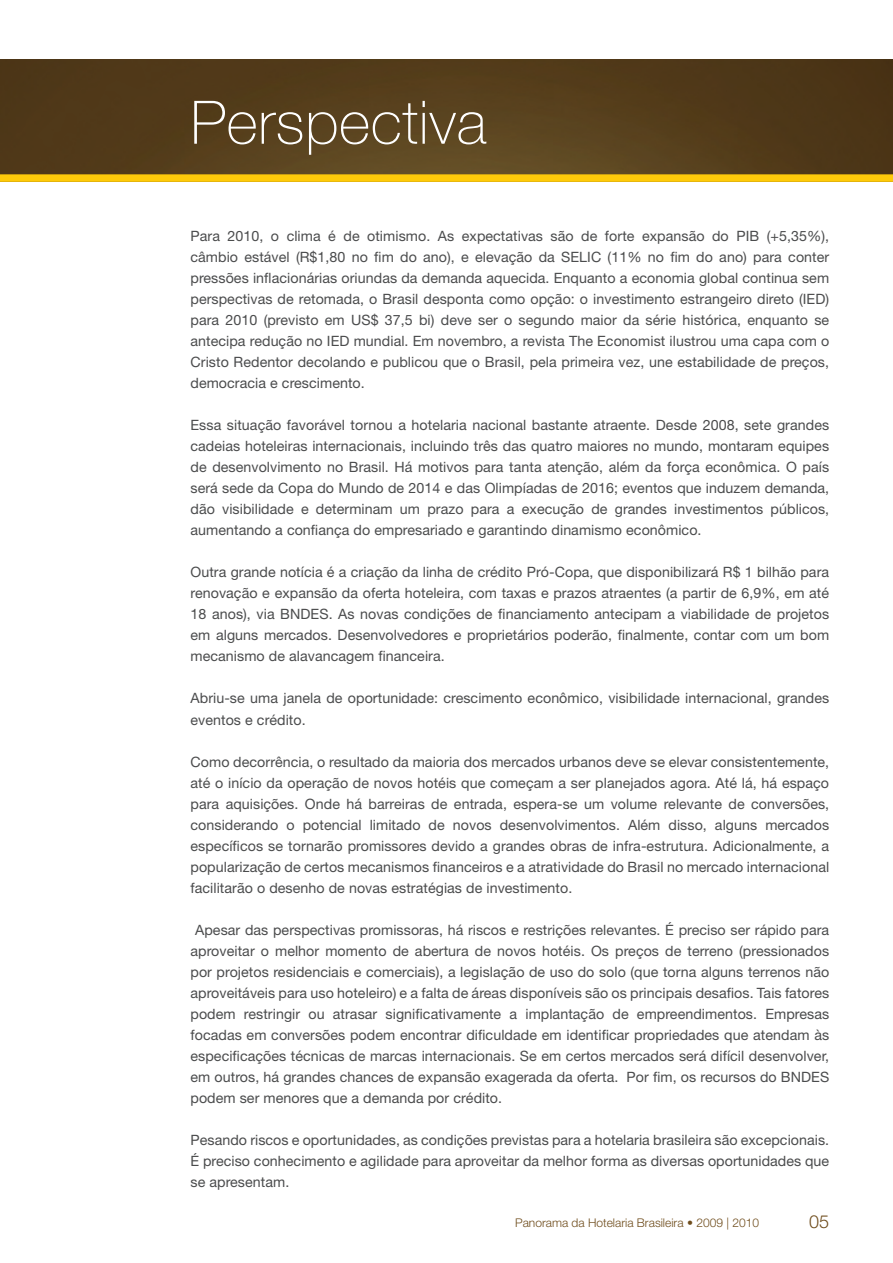
<style>
.page{position:relative;width:893px;height:1263px;background:#fff}
.page>*{position:absolute;margin:0;border:0;box-sizing:border-box;transform-origin:0 0}
.t1{font:100 60px "Helvetica Neue";letter-spacing:.01em;color:#fff}
.t2{font:300 18px "Helvetica Neue";color:#6f4d1d}
.t3{font:14.25px/21px "Helvetica Neue";letter-spacing:.005em;color:#4b4c4d;text-align:justify}
.t4{font:300 12px "Helvetica Neue";color:#6f4d1d}
</style>
<div class="page">
<img style="left:0;top:60px;width:893px;height:114px">
<div style="left:0;top:174px;width:893px;height:8px;background:#feca0a"></div>
<h1 class="t1" style="left:190px;top:88px;width:298px">Perspectiva</h1>
<p class="t3" style="left:190px;top:226px;width:640px">Para 2010, o clima é de otimismo. As expectativas são de forte expansão do PIB (+5,35%), câmbio estável (R$1,80 no fim do ano), e elevação da SELIC (11% no fim do ano) para conter pressões inflacionárias oriundas da demanda aquecida. Enquanto a economia global continua sem perspectivas de retomada, o Brasil desponta como opção: o investimento estrangeiro direto (IED) para 2010 (previsto em US$ 37,5 bi) deve ser o segundo maior da série histórica, enquanto se antecipa redução no IED mundial. Em novembro, a revista The Economist ilustrou uma capa com o Cristo Redentor decolando e publicou que o Brasil, pela primeira vez, une estabilidade de preços, democracia e crescimento.</p>
<p class="t3" style="left:190px;top:415px;width:640px">Essa situação favorável tornou a hotelaria nacional bastante atraente. Desde 2008, sete grandes cadeias hoteleiras internacionais, incluindo três das quatro maiores no mundo, montaram equipes de desenvolvimento no Brasil. Há motivos para tanta atenção, além da força econômica. O país será sede da Copa do Mundo de 2014 e das Olimpíadas de 2016; eventos que induzem demanda, dão visibilidade e determinam um prazo para a execução de grandes investimentos públicos, aumentando a confiança do empresariado e garantindo dinamismo econômico.</p>
<p class="t3" style="left:190px;top:562px;width:640px">Outra grande notícia é a criação da linha de crédito Pró-Copa, que disponibilizará R$ 1 bilhão para renovação e expansão da oferta hoteleira, com taxas e prazos atraentes (a partir de 6,9%, em até 18 anos), via BNDES. As novas condições de financiamento antecipam a viabilidade de projetos em alguns mercados. Desenvolvedores e proprietários poderão, finalmente, contar com um bom mecanismo de alavancagem financeira.</p>
<p class="t3" style="left:190px;top:688px;width:640px">Abriu-se uma janela de oportunidade: crescimento econômico, visibilidade internacional, grandes eventos e crédito.</p>
<p class="t3" style="left:190px;top:751px;width:640px">Como decorrência, o resultado da maioria dos mercados urbanos deve se elevar consistentemente, até o início da operação de novos hotéis que começam a ser planejados agora. Até lá, há espaço para aquisições. Onde há barreiras de entrada, espera-se um volume relevante de conversões, considerando o potencial limitado de novos desenvolvimentos. Além disso, alguns mercados específicos se tornarão promissores devido a grandes obras de infra-estrutura. Adicionalmente, a popularização de certos mecanismos financeiros e a atratividade do Brasil no mercado internacional facilitarão o desenho de novas estratégias de investimento.</p>
<p class="t3" style="left:190px;top:919px;width:640px;text-indent:5px">Apesar das perspectivas promissoras, há riscos e restrições relevantes. É preciso ser rápido para aproveitar o melhor momento de abertura de novos hotéis. Os preços de terreno (pressionados por projetos residenciais e comerciais), a legislação de uso do solo (que torna alguns terrenos não aproveitáveis para uso hoteleiro) e a falta de áreas disponíveis são os principais desafios. Tais fatores podem restringir ou atrasar significativamente a implantação de empreendimentos. Empresas focadas em conversões podem encontrar dificuldade em identificar propriedades que atendam às especificações técnicas de marcas internacionais. Se em certos mercados será difícil desenvolver, em outros, há grandes chances de expansão exagerada da oferta. Por fim, os recursos do BNDES podem ser menores que a demanda por crédito.</p>
<p class="t3" style="left:190px;top:1129px;width:640px">Pesando riscos e oportunidades, as condições previstas para a hotelaria brasileira são excepcionais.<br>É preciso conhecimento e agilidade para aproveitar da melhor forma as diversas oportunidades que se apresentam.</p>
<p class="t4" style="left:515px;top:1215px;width:245px">Panorama da Hotelaria Brasileira • 2009 | 2010</p>
<p class="t2" style="left:809px;top:1211px;width:22px">05</p>
</div>
